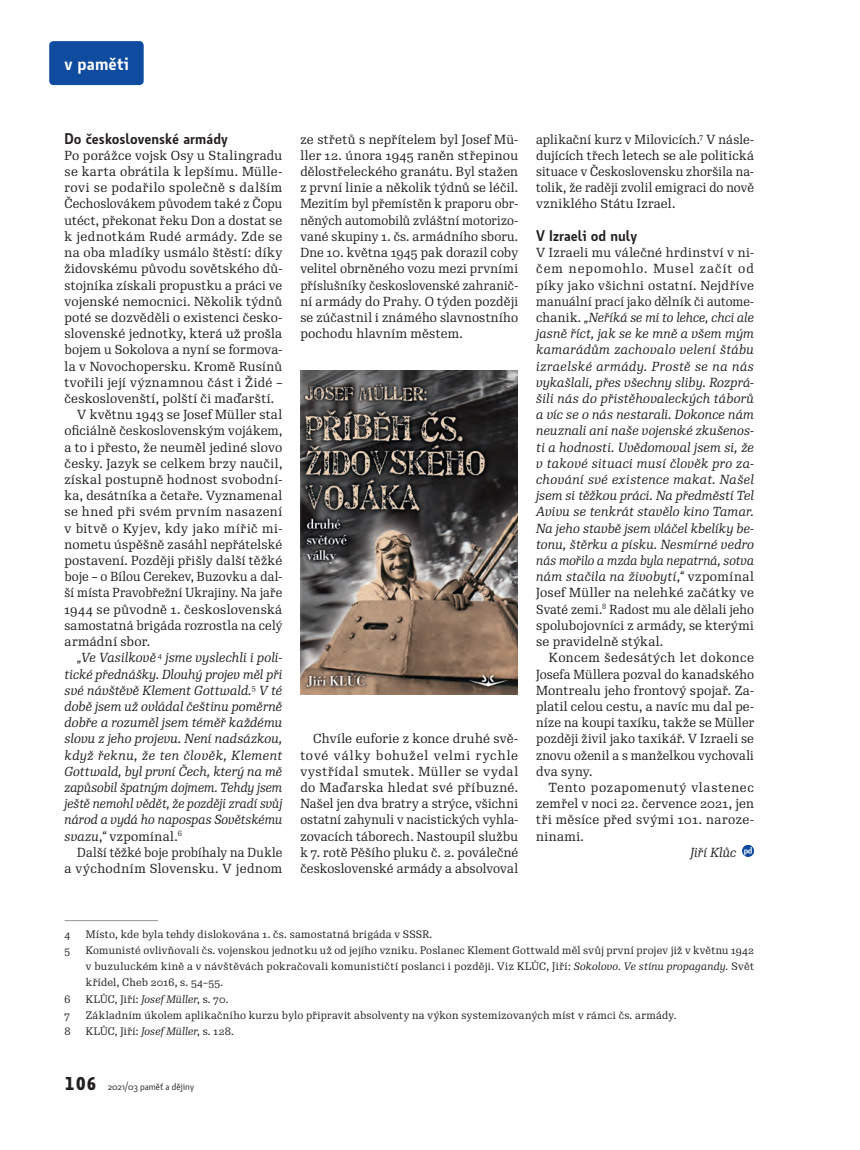
<style>
.page{position:relative;width:860px;height:1150px;background:#fff}
.page>*{position:absolute;margin:0;border:0;box-sizing:border-box;transform-origin:0 0}
.t1{font:600 18px "Botanika Std";color:#fff}
.t2{font:600 15px "Botanika Std";color:#231f20}
.t3{font:12.75px/16.2px "Re Public Std";letter-spacing:.02em;color:#231f20;text-align:justify}
.t4{font:italic 12.75px/16.2px "Re Public Std";letter-spacing:.005em;color:#231f20;text-align:justify}
.t5{font:12.75px "Re Public Std";letter-spacing:.04em;color:#231f20}
.t6{font:12.75px "Re Public Std";letter-spacing:.02em;color:#231f20;scale:.96 1}
.t7{font:italic 12.75px "Re Public Std";letter-spacing:.005em;color:#231f20;scale:.96 1}
.t8{font:12.75px "Re Public Std";letter-spacing:.02em;color:#231f20;scale:.95 1}
.t9{font:italic 12.75px "Re Public Std";letter-spacing:.04em;color:#231f20}
.t10{font:10.5px/16.2px "Re Public Std";letter-spacing:.025em;color:#231f20;text-align:justify}
.t11{font:9.75px "Botanika Std";color:#231f20}
.s1{font-style:italic}
.s2{font-style:normal}
.s3{font-family:"Botanika Mono";font-weight:700;font-size:18px}
</style>
<div class="page">
<div style="left:49px;top:41px;width:95px;height:44px;background:#0f4ca0;border-radius:4px"></div>
<hr style="left:64px;top:920px;width:94px;height:1px;background:#939598">
<img style="left:300px;top:370px;width:217px;height:324px">
<svg style="left:742px;top:845px;width:11px;height:11px"></svg>
<svg style="left:744px;top:847px;width:7px;height:8px"></svg>
<h1 class="t1" style="left:64px;top:51px;width:66px">v paměti</h1>
<p class="t2" style="left:64px;top:128px;width:165px">Do československé armády</p>
<p class="t3" style="left:64px;top:147px;width:219px">Po porážce vojsk Osy u Stalingradu</p>
<p class="t3" style="left:64px;top:163px;width:219px">se karta obrátila k lepšímu. Mülle-</p>
<p class="t5" style="left:64px;top:180px;width:219px">rovi se podařilo společně s dalším</p>
<p class="t6" style="left:64px;top:196px;width:228px">Čechoslovákem původem také z Čopu</p>
<p class="t3" style="left:64px;top:212px;width:219px">utéct, překonat řeku Don a dostat se</p>
<p class="t5" style="left:64px;top:228px;width:219px">k jednotkám Rudé armády. Zde se</p>
<p class="t3" style="left:64px;top:244px;width:219px">na oba mladíky usmálo štěstí: díky</p>
<p class="t3" style="left:64px;top:261px;width:219px">židovskému původu sovětského dů-</p>
<p class="t3" style="left:64px;top:277px;width:219px">stojníka získali propustku a práci ve</p>
<p class="t3" style="left:64px;top:293px;width:219px">vojenské nemocnici. Několik týdnů</p>
<p class="t3" style="left:64px;top:309px;width:219px">poté se dozvěděli o existenci česko-</p>
<p class="t3" style="left:64px;top:325px;width:219px">slovenské jednotky, která už prošla</p>
<p class="t3" style="left:64px;top:342px;width:219px">bojem u Sokolova a nyní se formova-</p>
<p class="t3" style="left:64px;top:358px;width:219px">la v Novochopersku. Kromě Rusínů</p>
<p class="t5" style="left:64px;top:374px;width:219px">tvořili její významnou část i Židé –</p>
<p class="t3" style="left:64px;top:390px;width:211px">českoslovenští, polští či maďarští.</p>
<p class="t3" style="left:77px;top:406px;width:206px">V květnu 1943 se Josef Müller stal</p>
<p class="t3" style="left:64px;top:423px;width:219px">oficiálně československým vojákem,</p>
<p class="t3" style="left:64px;top:439px;width:219px">a to i přesto, že neuměl jediné slovo</p>
<p class="t3" style="left:64px;top:455px;width:219px">česky. Jazyk se celkem brzy naučil,</p>
<p class="t3" style="left:64px;top:471px;width:219px">získal postupně hodnost svobodní-</p>
<p class="t3" style="left:64px;top:487px;width:219px">ka, desátníka a četaře. Vyznamenal</p>
<p class="t5" style="left:64px;top:504px;width:219px">se hned při svém prvním nasazení</p>
<p class="t3" style="left:64px;top:520px;width:219px">v bitvě o Kyjev, kdy jako mířič mi-</p>
<p class="t3" style="left:64px;top:536px;width:219px">nometu úspěšně zasáhl nepřátelské</p>
<p class="t3" style="left:64px;top:552px;width:219px">postavení. Později přišly další těžké</p>
<p class="t6" style="left:64px;top:568px;width:228px">boje – o Bílou Cerekev, Buzovku a dal-</p>
<p class="t8" style="left:64px;top:585px;width:231px">ší místa Pravobřežní Ukrajiny. Na jaře</p>
<p class="t3" style="left:64px;top:601px;width:219px">1944 se původně 1. československá</p>
<p class="t3" style="left:64px;top:617px;width:219px">samostatná brigáda rozrostla na celý</p>
<p class="t3" style="left:64px;top:633px;width:87px">armádní sbor.</p>
<p class="t4" style="left:77px;top:649px;width:206px">„Ve Vasilkově <sup>4</sup> jsme vyslechli i poli-</p>
<p class="t4" style="left:64px;top:666px;width:219px">tické přednášky. Dlouhý projev měl při</p>
<p class="t4" style="left:64px;top:682px;width:219px">své návštěvě Klement Gottwald.<sup>5</sup> V té</p>
<p class="t4" style="left:64px;top:698px;width:219px">době jsem už ovládal češtinu poměrně</p>
<p class="t4" style="left:64px;top:714px;width:219px">dobře a rozuměl jsem téměř každému</p>
<p class="t4" style="left:64px;top:730px;width:219px">slovu z jeho projevu. Není nadsázkou,</p>
<p class="t9" style="left:64px;top:747px;width:219px">když řeknu, že ten člověk, Klement</p>
<p class="t4" style="left:64px;top:763px;width:219px">Gottwald, byl první Čech, který na mě</p>
<p class="t7" style="left:64px;top:779px;width:228px">zapůsobil špatným dojmem. Tehdy jsem</p>
<p class="t7" style="left:64px;top:795px;width:228px">ještě nemohl vědět, že později zradí svůj</p>
<p class="t4" style="left:64px;top:811px;width:219px">národ a vydá ho napospas Sovětskému</p>
<p class="t3" style="left:64px;top:828px;width:119px"><span class="s1">svazu</span>,<span class="s1">“</span> vzpomínal.<sup>6</sup></p>
<p class="t6" style="left:77px;top:844px;width:215px">Další těžké boje probíhaly na Dukle</p>
<p class="t3" style="left:64px;top:860px;width:219px">a východním Slovensku. V jednom</p>
<p class="t3" style="left:300px;top:131px;width:219px">ze střetů s nepřítelem byl Josef Mü&shy;ller 12. února 1945 raněn střepinou dělostřeleckého granátu. Byl stažen z první linie a několik týdnů se léčil.<br>Mezitím byl přemístěn k praporu obr&shy;něných automobilů zvláštní motorizo&shy;vané skupiny 1. čs. armádního sboru.<br>Dne 10. května 1945 pak dorazil coby velitel obrněného vozu mezi prvními příslušníky československé zahranič&shy;ní armády do Prahy. O týden později se zúčastnil i známého slavnostního pochodu hlavním městem.</p>
<p class="t3" style="left:300px;top:730px;width:219px;text-indent:13px">Chvíle euforie z konce druhé svě&shy;tové války bohužel velmi rychle vystřídal smutek. Müller se vydal do Maďarska hledat své příbuzné.<br>Našel jen dva bratry a strýce, všichni ostatní zahynuli v nacistických vyhla&shy;zovacích táborech. Nastoupil službu k 7. rotě Pěšího pluku č. 2. poválečné československé armády a absolvoval</p>
<p class="t3" style="left:536px;top:131px;width:219px">aplikační kurz v Milovicích.<sup>7</sup> V násle&shy;dujících třech letech se ale politická situace v Československu zhoršila na&shy;tolik, že raději zvolil emigraci do nově vzniklého Státu Izrael.</p>
<p class="t2" style="left:536px;top:225px;width:102px">V Izraeli od nuly</p>
<p class="t4" style="left:536px;top:244px;width:219px"><span class="s2">V Izraeli mu válečné hrdinství v ni&shy;čem nepomohlo. Musel začít od píky jako všichni ostatní. Nejdříve manuální prací jako dělník či autome&shy;chanik.</span> „Neříká se mi to lehce, chci ale jasně říct, jak se ke mně a všem mým kamarádům zachovalo velení štábu izraelské armády. Prostě se na nás vykašlali, přes všechny sliby. Rozprá&shy;šili nás do přistěhovaleckých táborů a víc se o nás nestarali. Dokonce nám neuznali ani naše vojenské zkušenos&shy;ti a hodnosti. Uvědomoval jsem si, že v takové situaci musí člověk pro za&shy;chování své existence makat. Našel jsem si těžkou práci. Na předměstí Tel Avivu se tenkrát stavělo kino Tamar.<br>Na jeho stavbě jsem vláčel kbelíky be&shy;tonu, štěrku a písku. Nesmírné vedro nás mořilo a mzda byla nepatrná, sotva nám stačila na živobytí<span class="s2">,</span>“ <span class="s2">vzpomínal Josef Müller na nelehké začátky ve Svaté zemi.</span><sup>8</sup> <span class="s2">Radost mu ale dělali jeho spolubojovníci z armády, se kterými se pravidelně stýkal.</span></p>
<p class="t3" style="left:536px;top:649px;width:219px;text-indent:13px">Koncem šedesátých let dokonce Josefa Müllera pozval do kanadského Montrealu jeho frontový spojař. Za&shy;platil celou cestu, a navíc mu dal pe&shy;níze na koupi taxíku, takže se Müller později živil jako taxikář. V Izraeli se znovu oženil a s manželkou vychovali dva syny.</p>
<p class="t3" style="left:536px;top:779px;width:219px;text-indent:13px">Tento pozapomenutý vlastenec zemřel v noci 22. července 2021, jen tři měsíce před svými 101. naroze&shy;ninami.</p>
<p class="t4" style="left:690px;top:844px;width:47px">Jiří Klůc</p>
<p class="t10" style="left:64px;top:926px;width:7px">4</p>
<p class="t10" style="left:86px;top:926px;width:348px">Místo, kde byla tehdy dislokována 1. čs. samostatná brigáda v SSSR.</p>
<p class="t10" style="left:64px;top:942px;width:7px">5</p>
<p class="t10" style="left:86px;top:942px;width:669px">Komunisté ovlivňovali čs. vojenskou jednotku už od jejího vzniku. Poslanec Klement Gottwald měl svůj první projev již v květnu 1942 v buzuluckém kině a v návštěvách pokračovali komunističtí poslanci i později. Viz KLŮC, Jiří: <span class="s1">Sokolovo. Ve stínu propagandy.</span> Svět křídel, Cheb 2016, s. 54–55.</p>
<p class="t10" style="left:64px;top:990px;width:8px">6</p>
<p class="t10" style="left:86px;top:990px;width:144px">KLŮC, Jiří: <span class="s1">Josef Müller</span>, s. 70.</p>
<p class="t10" style="left:64px;top:1007px;width:7px">7</p>
<p class="t10" style="left:86px;top:1007px;width:592px">Základním úkolem aplikačního kurzu bylo připravit absolventy na výkon systemizovaných míst v rámci čs. armády.</p>
<p class="t10" style="left:64px;top:1023px;width:8px">8</p>
<p class="t10" style="left:86px;top:1023px;width:149px">KLŮC, Jiří: <span class="s1">Josef Müller</span>, s. 128.</p>
<p class="t11" style="left:64px;top:1080px;width:131px"><span class="s3">106</span> 2021/03 paměť a dějiny</p>
</div>
